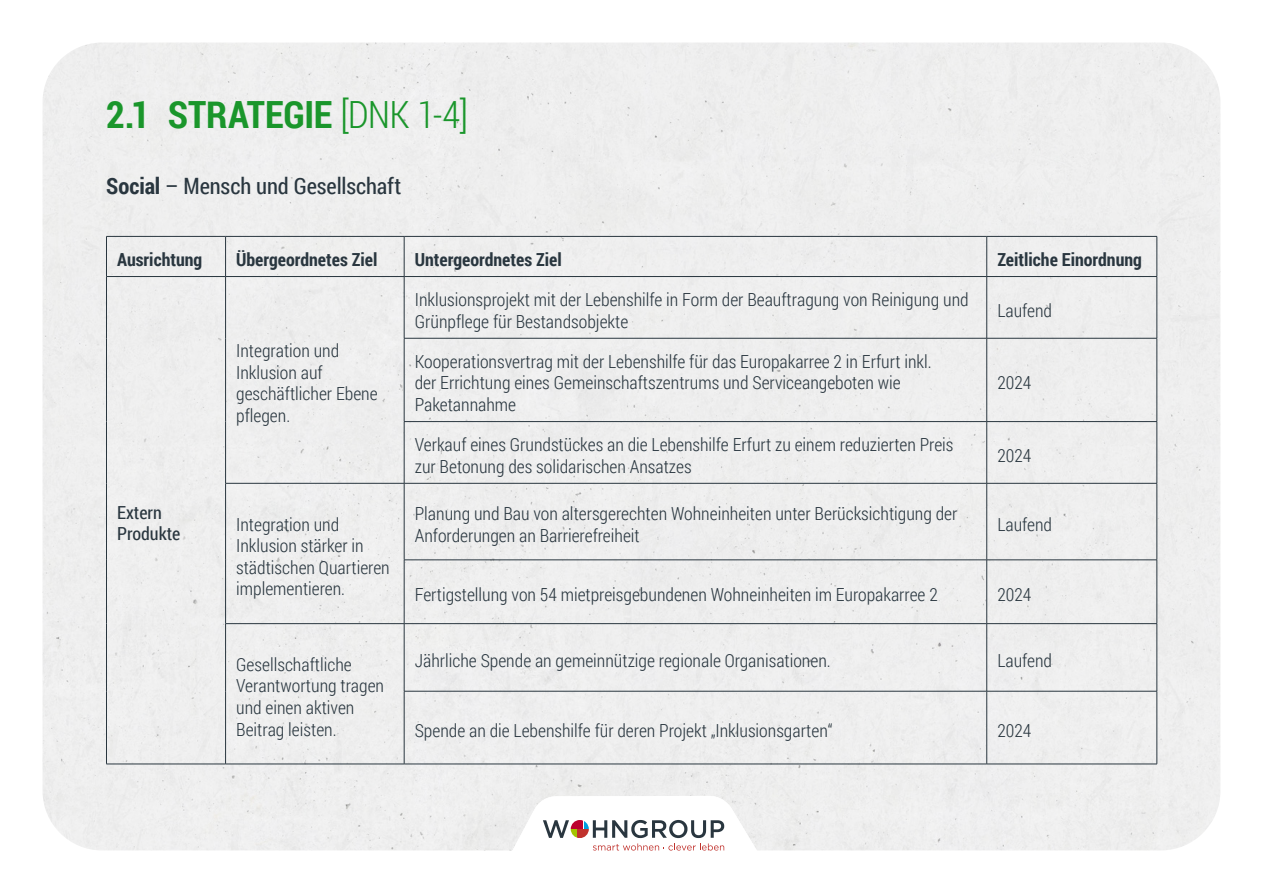
<style>
.page{position:relative;width:1263px;height:893px;background:#fff}
.page>*{position:absolute;margin:0;border:0;box-sizing:border-box;transform-origin:0 0}
.t1{font:700 37.5px "Roboto Condensed";letter-spacing:-.005em;color:#1a962b}
.t2{font:22.5px "Roboto Condensed";letter-spacing:-.005em;color:#29363f}
.t3{font:300 18px/21.6px "Roboto Condensed";color:#29363f}
.t4{font:700 18px "Roboto Condensed";color:#29363f}
.t5{font:18px/21.6px "Roboto Condensed";color:#29363f}
.s1{font-weight:300}
.s2{font-weight:700}
</style>
<div class="page">
<div style="left:43px;top:43px;width:1177px;height:807px;background:#eee"></div>
<svg style="left:459px;top:796px;width:357px;height:55px"></svg>
<div style="left:571px;top:820px;width:12px;height:8px;background:#bc012f"></div>
<svg style="left:584px;top:820px;width:5px;height:8px"></svg>
<svg style="left:571px;top:829px;width:5px;height:9px"></svg>
<div style="left:577px;top:829px;width:12px;height:9px;background:#c0322d"></div>
<hr style="left:106px;top:237px;width:1px;height:39px;background:#29363f">
<hr style="left:106px;top:236px;width:120px;height:1px;background:#29363f">
<hr style="left:226px;top:236px;width:178px;height:1px;background:#29363f">
<hr style="left:225px;top:237px;width:1px;height:39px;background:#29363f">
<hr style="left:404px;top:237px;width:1px;height:39px;background:#29363f">
<hr style="left:404px;top:236px;width:583px;height:1px;background:#29363f">
<hr style="left:987px;top:236px;width:170px;height:1px;background:#29363f">
<hr style="left:986px;top:237px;width:1px;height:39px;background:#29363f">
<hr style="left:1156px;top:237px;width:1px;height:39px;background:#29363f">
<hr style="left:106px;top:277px;width:1px;height:61px;background:#29363f">
<hr style="left:106px;top:338px;width:1px;height:84px;background:#29363f">
<hr style="left:106px;top:422px;width:1px;height:61px;background:#29363f">
<hr style="left:106px;top:483px;width:1px;height:77px;background:#29363f">
<hr style="left:106px;top:560px;width:1px;height:64px;background:#29363f">
<hr style="left:106px;top:624px;width:1px;height:67px;background:#29363f">
<hr style="left:106px;top:691px;width:1px;height:73px;background:#29363f">
<hr style="left:106px;top:276px;width:120px;height:1px;background:#29363f">
<hr style="left:225px;top:277px;width:1px;height:61px;background:#29363f">
<hr style="left:225px;top:338px;width:1px;height:84px;background:#29363f">
<hr style="left:225px;top:422px;width:1px;height:61px;background:#29363f">
<hr style="left:226px;top:276px;width:178px;height:1px;background:#29363f">
<hr style="left:404px;top:277px;width:1px;height:61px;background:#29363f">
<hr style="left:404px;top:338px;width:1px;height:83px;background:#29363f">
<hr style="left:404px;top:276px;width:583px;height:1px;background:#29363f">
<hr style="left:987px;top:276px;width:170px;height:1px;background:#29363f">
<hr style="left:986px;top:277px;width:1px;height:61px;background:#29363f">
<hr style="left:1156px;top:277px;width:1px;height:61px;background:#29363f">
<hr style="left:986px;top:338px;width:1px;height:83px;background:#29363f">
<hr style="left:1156px;top:338px;width:1px;height:83px;background:#29363f">
<hr style="left:404px;top:338px;width:583px;height:1px;background:#29363f">
<hr style="left:987px;top:338px;width:170px;height:1px;background:#29363f">
<hr style="left:404px;top:422px;width:1px;height:61px;background:#29363f">
<hr style="left:404px;top:421px;width:583px;height:1px;background:#29363f">
<hr style="left:987px;top:421px;width:170px;height:1px;background:#29363f">
<hr style="left:986px;top:422px;width:1px;height:61px;background:#29363f">
<hr style="left:1156px;top:422px;width:1px;height:61px;background:#29363f">
<hr style="left:106px;top:764px;width:120px;height:1px;background:#29363f">
<hr style="left:225px;top:483px;width:1px;height:77px;background:#29363f">
<hr style="left:225px;top:560px;width:1px;height:63px;background:#29363f">
<hr style="left:225px;top:624px;width:1px;height:67px;background:#29363f">
<hr style="left:225px;top:691px;width:1px;height:73px;background:#29363f">
<hr style="left:225px;top:483px;width:179px;height:1px;background:#29363f">
<hr style="left:404px;top:483px;width:583px;height:1px;background:#29363f">
<hr style="left:987px;top:483px;width:170px;height:1px;background:#29363f">
<hr style="left:404px;top:483px;width:1px;height:77px;background:#29363f">
<hr style="left:986px;top:483px;width:1px;height:77px;background:#29363f">
<hr style="left:1156px;top:483px;width:1px;height:77px;background:#29363f">
<hr style="left:404px;top:560px;width:1px;height:63px;background:#29363f">
<hr style="left:986px;top:560px;width:1px;height:63px;background:#29363f">
<hr style="left:1156px;top:560px;width:1px;height:63px;background:#29363f">
<hr style="left:404px;top:624px;width:1px;height:67px;background:#29363f">
<hr style="left:986px;top:624px;width:1px;height:67px;background:#29363f">
<hr style="left:1156px;top:624px;width:1px;height:67px;background:#29363f">
<hr style="left:404px;top:691px;width:1px;height:73px;background:#29363f">
<hr style="left:986px;top:691px;width:1px;height:73px;background:#29363f">
<hr style="left:1156px;top:691px;width:1px;height:73px;background:#29363f">
<hr style="left:404px;top:560px;width:583px;height:1px;background:#29363f">
<hr style="left:987px;top:560px;width:170px;height:1px;background:#29363f">
<hr style="left:225px;top:623px;width:179px;height:1px;background:#29363f">
<hr style="left:404px;top:623px;width:583px;height:1px;background:#29363f">
<hr style="left:987px;top:623px;width:170px;height:1px;background:#29363f">
<hr style="left:404px;top:691px;width:583px;height:1px;background:#29363f">
<hr style="left:987px;top:691px;width:170px;height:1px;background:#29363f">
<hr style="left:226px;top:764px;width:178px;height:1px;background:#29363f">
<hr style="left:404px;top:764px;width:583px;height:1px;background:#29363f">
<hr style="left:987px;top:764px;width:170px;height:1px;background:#29363f">
<h1 class="t1" style="left:106px;top:88px;width:363px">2.1 STRATEGIE <span class="s1">[DNK 1-4]</span></h1>
<p class="t2" style="left:106px;top:170px;width:297px"><span class="s2">Social</span> – Mensch und Gesellschaft</p>
<p class="t4" style="left:117px;top:247px;width:87px">Ausrichtung</p>
<p class="t4" style="left:236px;top:247px;width:143px">Übergeordnetes Ziel</p>
<p class="t4" style="left:415px;top:247px;width:149px">Untergeordnetes Ziel</p>
<p class="t4" style="left:997px;top:247px;width:146px">Zeitliche Einordnung</p>
<p class="t5" style="left:117px;top:501px;width:65px">Extern<br>Produkte</p>
<p class="t3" style="left:236px;top:339px;width:143px">Integration und<br>Inklusion auf geschäftlicher Ebene pflegen.</p>
<p class="t3" style="left:415px;top:288px;width:555px">Inklusionsprojekt mit der Lebenshilfe in Form der Beauftragung von Reinigung und<br>Grünpflege für Bestandsobjekte</p>
<p class="t3" style="left:997px;top:299px;width:56px">Laufend</p>
<p class="t3" style="left:415px;top:350px;width:518px">Kooperationsvertrag mit der Lebenshilfe für das Europakarree 2 in Erfurt inkl. der Errichtung eines Gemeinschaftszentrums und Serviceangeboten wie<br>Paketannahme</p>
<p class="t3" style="left:997px;top:372px;width:36px">2024</p>
<p class="t3" style="left:415px;top:433px;width:540px">Verkauf eines Grundstückes an die Lebenshilfe Erfurt zu einem reduzierten Preis zur Betonung des solidarischen Ansatzes</p>
<p class="t3" style="left:997px;top:444px;width:36px">2024</p>
<p class="t3" style="left:236px;top:513px;width:155px">Integration und<br>Inklusion stärker in städtischen Quartieren implementieren.</p>
<p class="t3" style="left:415px;top:502px;width:544px">Planung und Bau von altersgerechten Wohneinheiten unter Berücksichtigung der<br>Anforderungen an Barrierefreiheit</p>
<p class="t3" style="left:997px;top:513px;width:56px">Laufend</p>
<p class="t3" style="left:415px;top:583px;width:524px">Fertigstellung von 54 mietpreisgebundenen Wohneinheiten im Europakarree 2</p>
<p class="t3" style="left:997px;top:583px;width:36px">2024</p>
<p class="t3" style="left:236px;top:653px;width:149px">Gesellschaftliche<br>Verantwortung tragen und einen aktiven<br>Beitrag leisten.</p>
<p class="t3" style="left:415px;top:649px;width:417px">Jährliche Spende an gemeinnützige regionale Organisationen.</p>
<p class="t3" style="left:997px;top:649px;width:56px">Laufend</p>
<p class="t3" style="left:415px;top:719px;width:419px">Spende an die Lebenshilfe für deren Projekt „Inklusionsgarten“</p>
<p class="t3" style="left:997px;top:719px;width:36px">2024</p>
</div>
